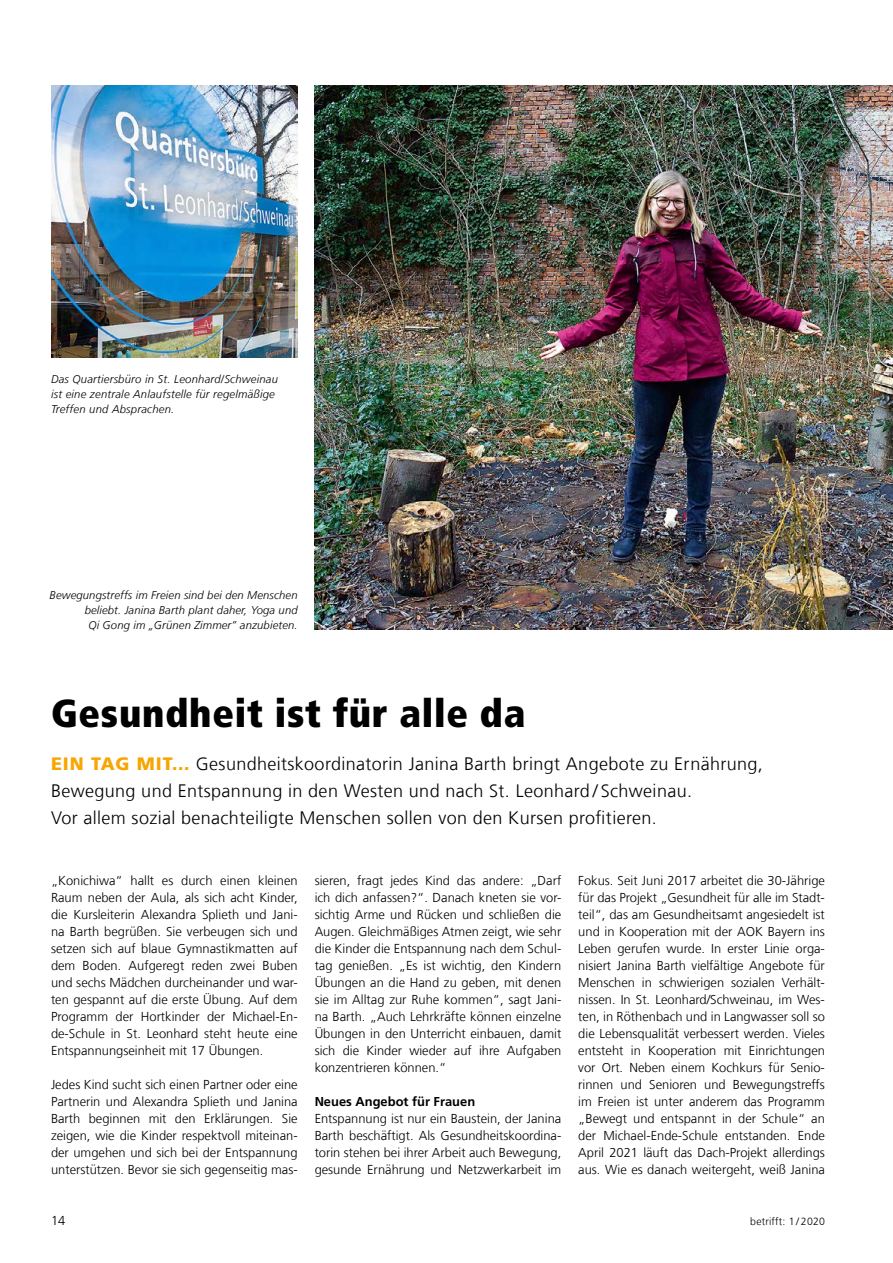
<style>
.page{position:relative;width:893px;height:1263px;background:#fff}
.page>*{position:absolute;margin:0;border:0;box-sizing:border-box;transform-origin:0 0}
.Headline_26{font:900 condensed 39px "Frutiger LT Std";letter-spacing:.02em;color:#000}
.Subheadline_12{font:300 18px/27px "Frutiger LT Com";letter-spacing:.02em;color:#000}
.Fließtext_BS{font:300 12.9px/17px "Frutiger LT Com";color:#000;text-align:justify}
.Fließtext_bold{font:700 12.9px "Frutiger LT Com";color:#000}
.BU_links{font:italic 300 11.25px/15px "Frutiger LT Com";letter-spacing:.015em;color:#000}
.t1{font:300 10.5px "Frutiger LT Com";letter-spacing:.02em;color:#000}
.s1{font-weight:900;color:#f7a600}
</style>
<div class="page">
<img style="left:315px;top:85px;width:578px;height:544px">
<img style="left:51px;top:85px;width:247px;height:272px">
<p class="BU_links" style="left:51px;top:371px;width:228px">Das Quartiersbüro in St. Leonhard/Schweinau ist eine zentrale Anlaufstelle für regelmäßige<br>Treffen und Absprachen.</p>
<p class="BU_links" style="left:50px;top:588px;width:250px;text-align:right">Bewegungstreffs im Freien sind bei den Menschen beliebt. Janina Barth plant daher, Yoga und<br>Qi Gong im „Grünen Zimmer” anzubieten.</p>
<p class="Headline_26" style="left:51px;top:689px;width:476px">Gesundheit ist für alle da</p>
<p class="Subheadline_12" style="left:51px;top:751px;width:713px"><span class="s1">EIN TAG MIT…</span> Gesundheitskoordinatorin Janina Barth bringt Angebote zu Ernährung,<br>Bewegung und Entspannung in den Westen und nach St. Leonhard / Schweinau.<br>Vor allem sozial benachteiligte Menschen sollen von den Kursen profitieren.</p>
<p class="Fließtext_BS" style="left:51px;top:872px;width:248px">„Konichiwa“ hallt es durch einen kleinen Raum neben der Aula, als sich acht Kinder, die Kursleiterin Alexandra Splieth und Jani&shy;na Barth begrüßen. Sie verbeugen sich und setzen sich auf blaue Gymnastikmatten auf dem Boden. Aufgeregt reden zwei Buben und sechs Mädchen durcheinander und war&shy;ten gespannt auf die erste Übung. Auf dem Programm der Hortkinder der Michael-En&shy;de-Schule in St. Leonhard steht heute eine Entspannungseinheit mit 17 Übungen.</p>
<p class="Fließtext_BS" style="left:51px;top:1076px;width:248px">Jedes Kind sucht sich einen Partner oder eine Partnerin und Alexandra Splieth und Janina Barth beginnen mit den Erklärungen. Sie zeigen, wie die Kinder respektvoll miteinan&shy;der umgehen und sich bei der Entspannung unterstützen. Bevor sie sich gegenseitig mas-</p>
<p class="Fließtext_BS" style="left:315px;top:872px;width:248px">sieren, fragt jedes Kind das andere: „Darf ich dich anfassen?“. Danach kneten sie vor&shy;sichtig Arme und Rücken und schließen die Augen. Gleichmäßiges Atmen zeigt, wie sehr die Kinder die Entspannung nach dem Schul&shy;tag genießen. „Es ist wichtig, den Kindern Übungen an die Hand zu geben, mit denen sie im Alltag zur Ruhe kommen“, sagt Jani&shy;na Barth. „Auch Lehrkräfte können einzelne Übungen in den Unterricht einbauen, damit sich die Kinder wieder auf ihre Aufgaben konzentrieren können.“</p>
<p class="Fließtext_bold" style="left:315px;top:1093px;width:162px">Neues Angebot für Frauen</p>
<p class="Fließtext_BS" style="left:315px;top:1110px;width:248px">Entspannung ist nur ein Baustein, der Janina Barth beschäftigt. Als Gesundheitskoordina&shy;torin stehen bei ihrer Arbeit auch Bewegung, gesunde Ernährung und Netzwerkarbeit im</p>
<p class="Fließtext_BS" style="left:578px;top:872px;width:248px">Fokus. Seit Juni 2017 arbeitet die 30-Jährige für das Projekt „Gesundheit für alle im Stadt&shy;teil“, das am Gesundheitsamt angesiedelt ist und in Kooperation mit der AOK Bayern ins Leben gerufen wurde. In erster Linie orga&shy;nisiert Janina Barth vielfältige Angebote für Menschen in schwierigen sozialen Verhält&shy;nissen. In St. Leonhard/Schweinau, im Wes&shy;ten, in Röthenbach und in Langwasser soll so die Lebensqualität verbessert werden. Vieles entsteht in Kooperation mit Einrichtungen vor Ort. Neben einem Kochkurs für Senio&shy;rinnen und Senioren und Bewegungstreffs im Freien ist unter anderem das Programm „Bewegt und entspannt in der Schule“ an der Michael-Ende-Schule entstanden. Ende April 2021 läuft das Dach-Projekt allerdings aus. Wie es danach weitergeht, weiß Janina</p>
<p class="Fließtext_BS" style="left:51px;top:1212px;width:16px">14</p>
<p class="t1" style="left:750px;top:1215px;width:76px">betrifft: 1 / 2020</p>
</div>
